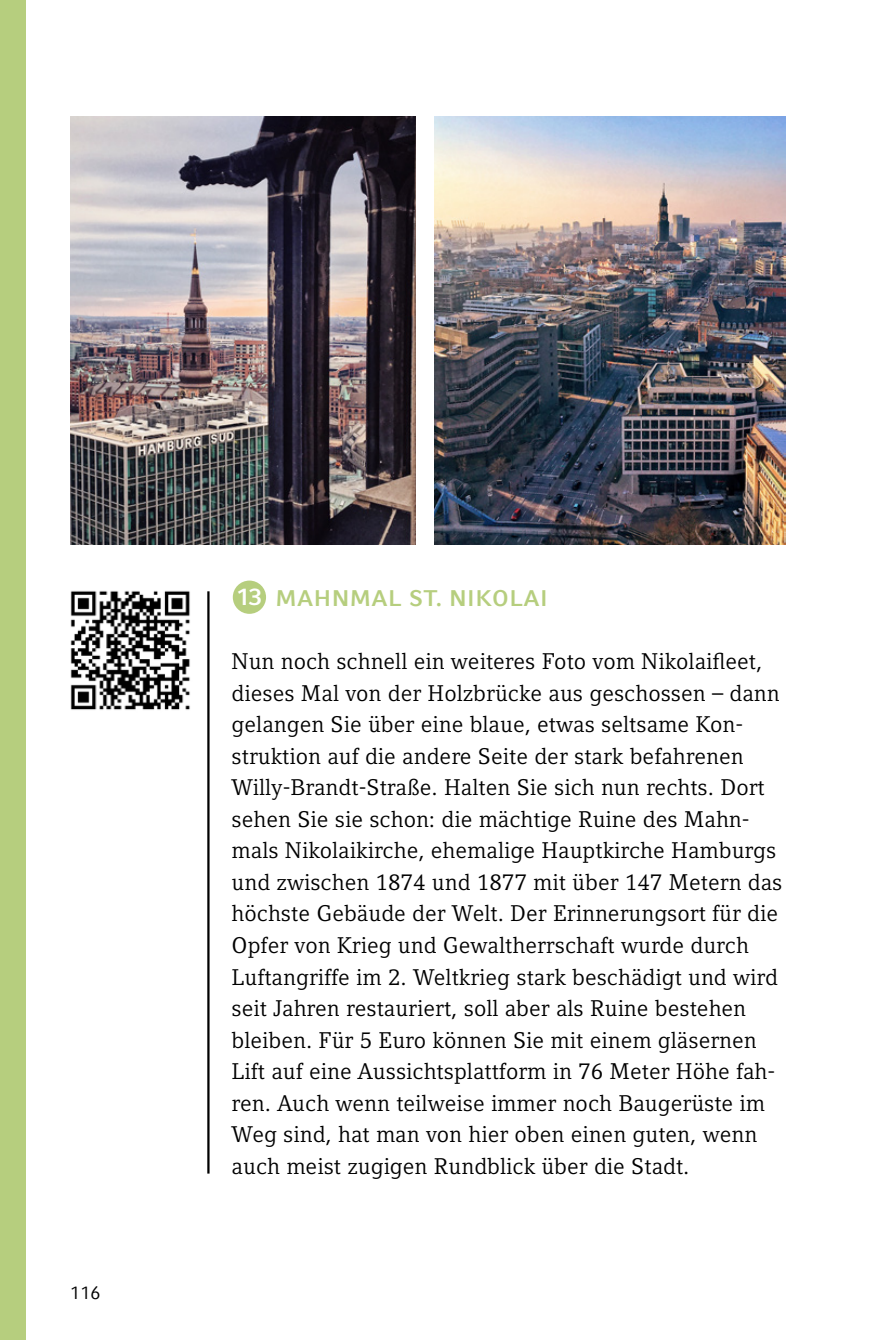
<style>
.page{position:relative;width:893px;height:1340px;background:#fff}
.page>*{position:absolute;margin:0;border:0;box-sizing:border-box;transform-origin:0 0}
.t1{font:22.5px/31.5px "Compatil Letter LT Pro";color:#000}
.t2{font:700 22.5px "Compatil Fact LT Com";letter-spacing:.02em;color:#b6ce7e}
.t3{font:18px "Compatil Fact LT Com";color:#000}
.s1{font-family:"Compatil Fact LT Pro";font-size:23.62px;color:#fff}
</style>
<div class="page">
<div style="left:0;top:0;width:26px;height:1339px;background:#b6ce7e"></div>
<hr style="left:207px;top:591px;width:3px;height:582px;background:#000">
<img style="left:70px;top:590px;width:120px;height:120px">
<div style="left:233px;top:580px;width:33px;height:34px;background:#b6ce7e;border-radius:50%"></div>
<img style="left:70px;top:116px;width:345px;height:428px">
<img style="left:434px;top:116px;width:351px;height:428px">
<p class="t3" style="left:70px;top:1281px;width:32px">116</p>
<p class="t2" style="left:237px;top:585px;width:312px"><span class="s1">13</span> MAHNMAL ST. NIKOLAI</p>
<p class="t1" style="left:232px;top:646px;width:552px">Nun noch schnell ein weiteres Foto vom Nikolaifleet, dieses Mal von der Holzbrücke aus geschossen – dann gelangen Sie über eine blaue, etwas seltsame Kon&shy;struktion auf die andere Seite der stark befahrenen Willy-Brandt-Straße. Halten Sie sich nun rechts. Dort sehen Sie sie schon: die mächtige Ruine des Mahn&shy;mals Nikolaikirche, ehemalige Hauptkirche Hamburgs und zwischen 1874 und 1877 mit über 147 Metern das höchste Gebäude der Welt. Der Erinnerungsort für die Opfer von Krieg und Gewaltherrschaft wurde durch Luftangriffe im 2. Weltkrieg stark beschädigt und wird seit Jahren restauriert, soll aber als Ruine bestehen bleiben. Für 5 Euro können Sie mit einem gläsernen Lift auf eine Aussichtsplattform in 76 Meter Höhe fah&shy;ren. Auch wenn teilweise immer noch Baugerüste im Weg sind, hat man von hier oben einen guten, wenn auch meist zugigen Rundblick über die Stadt.</p>
</div>
